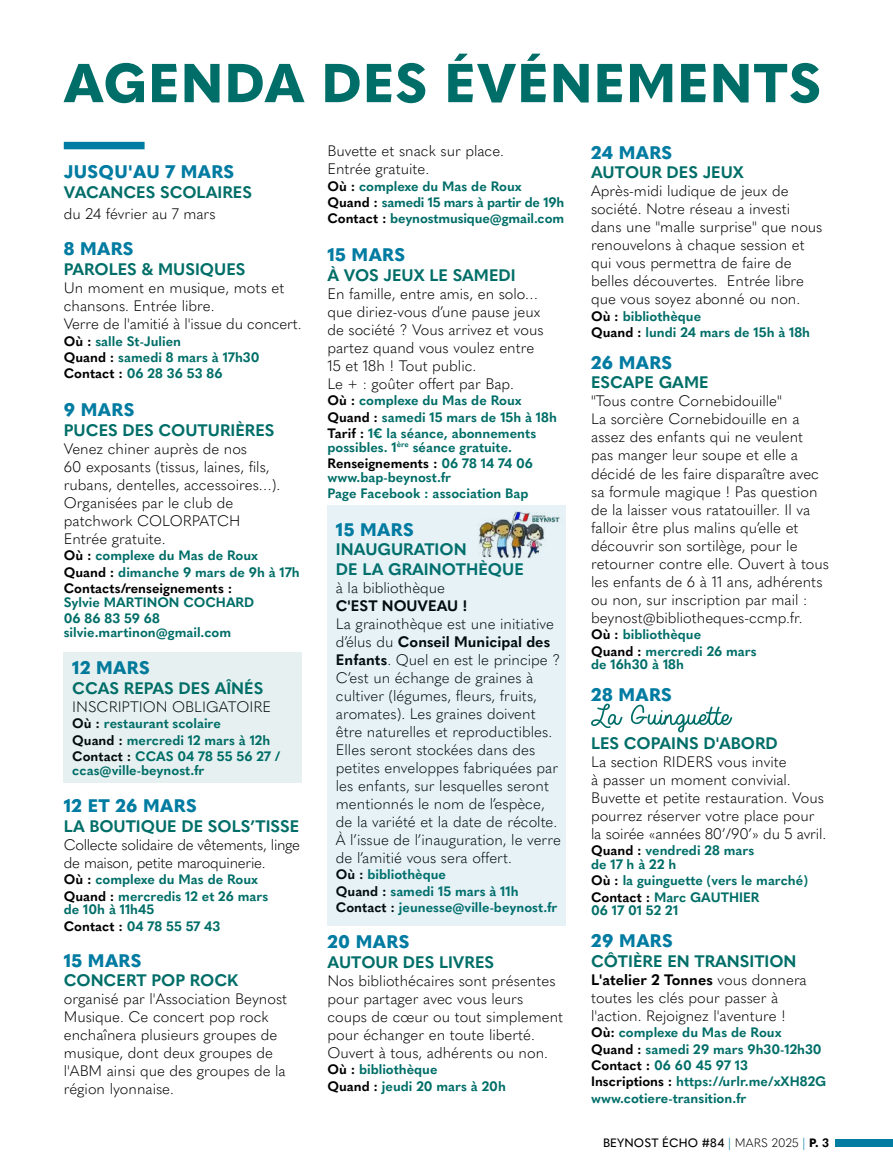
<style>
.page{position:relative;width:893px;height:1170px;background:#fff}
.page>*{position:absolute;margin:0;border:0;box-sizing:border-box;transform-origin:0 0}
.t1{font:800 54px "Quasimoda";letter-spacing:.02em;color:#006e68}
.t2{font:800 18px "Quasimoda";letter-spacing:.02em;color:#007ba1}
.t3{font:700 16.5px/19.5px "Quasimoda";color:#006e68}
.t4{font:300 15px/18px "Quasimoda";color:#000}
.t5{font:300 15px/18px "Quasimoda";letter-spacing:-.02em;color:#000}
.t6{font:700 15px "Quasimoda";color:#000}
.t7{font:700 13.5px/16.5px "Quasimoda";color:#006e68}
.t8{font:500 12px "Quasimoda";letter-spacing:.01em;color:#000}
.s1{color:#000}
.s2{font-weight:700}
.s3{font-weight:300;color:#007ba1}
.s4{font-weight:300}
.s5{font-weight:800}
</style>
<div class="page">
<div style="left:835px;top:1138px;width:58px;height:8px;background:#007ba1"></div>
<div style="left:64px;top:142px;width:81px;height:7px;background:#007ba1"></div>
<svg style="left:591px;top:703px;width:31px;height:25px"></svg>
<svg style="left:631px;top:704px;width:101px;height:28px"></svg>
<div style="left:64px;top:652px;width:238px;height:130px;background:#e6f0f0"></div>
<div style="left:327px;top:505px;width:239px;height:420px;background:#e6f2f5"></div>
<h1 class="t1" style="left:64px;top:41px;width:759px">AGENDA DES ÉVÉNEMENTS</h1>
<p class="t2" style="left:64px;top:158px;width:172px">JUSQU'AU 7 MARS</p>
<p class="t3" style="left:64px;top:181px;width:190px">VACANCES SCOLAIRES</p>
<p class="t4" style="left:64px;top:204px;width:153px">du 24 février au 7 mars</p>
<p class="t2" style="left:64px;top:235px;width:71px">8 MARS</p>
<p class="t3" style="left:64px;top:258px;width:183px">PAROLES &amp; MUSIQUES</p>
<p class="t4" style="left:64px;top:278px;width:239px">Un moment en musique, mots et chansons. Entrée libre.<br>Verre de l'amitié à l'issue du concert.</p>
<p class="t7" style="left:64px;top:331px;width:197px"><span class="s1">Où :</span> salle St-Julien<br><span class="s1">Quand :</span> samedi 8 mars à 17h30<br><span class="s1">Contact :</span> 06 28 36 53 86</p>
<p class="t2" style="left:64px;top:395px;width:72px">9 MARS</p>
<p class="t3" style="left:64px;top:418px;width:212px">PUCES DES COUTURIÈRES</p>
<p class="t4" style="left:64px;top:438px;width:218px">Venez chiner auprès de nos<br>60 exposants (tissus, laines, fils, rubans, dentelles, accessoires…).<br>Organisées par le club de patchwork COLORPATCH<br>Entrée gratuite.</p>
<p class="t7" style="left:64px;top:546px;width:238px"><span class="s1">Où :</span> complexe du Mas de Roux<br><span class="s1">Quand :</span> dimanche 9 mars de 9h à 17h<br><span class="s1">Contacts/renseignements :</span></p>
<p class="t7" style="left:64px;top:592px;width:192px">Sylvie MARTINON COCHARD<br>06 86 83 59 68</p>
<p class="t7" style="left:64px;top:622px;width:169px">silvie.martinon@gmail.com</p>
<p class="t2" style="left:72px;top:653px;width:79px">12 MARS</p>
<p class="t3" style="left:72px;top:676px;width:193px">CCAS REPAS DES AÎNÉS</p>
<p class="t4" style="left:72px;top:696px;width:200px">INSCRIPTION OBLIGATOIRE</p>
<p class="t7" style="left:72px;top:714px;width:210px"><span class="s1">Où :</span> restaurant scolaire<br><span class="s1">Quand :</span> mercredi 12 mars à 12h<br><span class="s1">Contact :</span> CCAS 04 78 55 56 27 /</p>
<p class="t7" style="left:72px;top:760px;width:134px">ccas@ville-beynost.fr</p>
<p class="t2" style="left:64px;top:791px;width:135px">12 ET 26 MARS</p>
<p class="t3" style="left:64px;top:814px;width:237px">LA BOUTIQUE DE SOLS’TISSE</p>
<p class="t5" style="left:64px;top:834px;width:238px">Collecte solidaire de vêtements, linge de maison, petite maroquinerie.</p>
<p class="t7" style="left:64px;top:870px;width:206px"><span class="s1">Où :</span> complexe du Mas de Roux<br><span class="s1">Quand :</span> mercredis 12 et 26 mars</p>
<p class="t7" style="left:64px;top:900px;width:158px">de 10h à 11h45<br><span class="s1">Contact :</span> 04 78 55 57 43</p>
<p class="t2" style="left:64px;top:946px;width:79px">15 MARS</p>
<p class="t3" style="left:64px;top:969px;width:176px">CONCERT POP ROCK</p>
<p class="t4" style="left:64px;top:988px;width:225px">organisé par l'Association Beynost<br>Musique. Ce concert pop rock enchaînera plusieurs groupes de musique, dont deux groupes de l'ABM ainsi que des groupes de la région lyonnaise.</p>
<p class="t4" style="left:327px;top:141px;width:178px">Buvette et snack sur place.<br>Entrée gratuite.</p>
<p class="t7" style="left:327px;top:176px;width:238px"><span class="s1">Où :</span> complexe du Mas de Roux<br><span class="s1">Quand :</span> samedi 15 mars à partir de 19h<br><span class="s1">Contact :</span> beynostmusique@gmail.com</p>
<p class="t2" style="left:327px;top:240px;width:79px">15 MARS</p>
<p class="t3" style="left:327px;top:264px;width:190px">À VOS JEUX LE SAMEDI</p>
<p class="t4" style="left:327px;top:283px;width:218px">En famille, entre amis, en solo… que diriez-vous d’une pause jeux de société ? Vous arrivez et vous partez quand vous voulez entre<br>15 et 18h ! Tout public.<br>Le + : goûter offert par Bap.</p>
<p class="t7" style="left:327px;top:391px;width:231px"><span class="s1">Où :</span> complexe du Mas de Roux<br><span class="s1">Quand :</span> samedi 15 mars de 15h à 18h<br><span class="s1">Tarif :</span> 1€ la séance, abonnements</p>
<p class="t7" style="left:327px;top:437px;width:207px">possibles. 1<sup>ère</sup> séance gratuite.<br><span class="s1">Renseignements :</span> 06 78 14 74 06</p>
<p class="t7" style="left:327px;top:467px;width:203px">www.bap-beynost.fr<br>Page Facebook : association Bap</p>
<p class="t2" style="left:336px;top:515px;width:79px">15 MARS</p>
<p class="t3" style="left:336px;top:538px;width:189px">INAUGURATION<br>DE LA GRAINOTHÈQUE</p>
<p class="t4" style="left:336px;top:577px;width:111px">à la bibliothèque</p>
<p class="t6" style="left:336px;top:593px;width:133px">C'EST NOUVEAU !</p>
<p class="t4" style="left:336px;top:613px;width:227px">La grainothèque est une initiative d’élus du <span class="s2">Conseil Municipal des Enfants</span>. Quel en est le principe ?<br>C’est un échange de graines à cultiver (légumes, fleurs, fruits, aromates). Les graines doivent être naturelles et reproductibles.<br>Elles seront stockées dans des petites enveloppes fabriquées par les enfants, sur lesquelles seront mentionnés le nom de l’espèce, de la variété et la date de récolte.<br>À l’issue de l’inauguration, le verre de l’amitié vous sera offert.</p>
<p class="t7" style="left:336px;top:865px;width:223px"><span class="s1">Où :</span> bibliothèque<br><span class="s1">Quand :</span> samedi 15 mars à 11h<br><span class="s1">Contact :</span> jeunesse@ville-beynost.fr</p>
<p class="t2" style="left:327px;top:927px;width:84px">20 MARS</p>
<p class="t3" style="left:327px;top:950px;width:168px">AUTOUR DES LIVRES</p>
<p class="t4" style="left:327px;top:970px;width:237px">Nos bibliothécaires sont présentes pour partager avec vous leurs coups de cœur ou tout simplement pour échanger en toute liberté.<br>Ouvert à tous, adhérents ou non.</p>
<p class="t7" style="left:327px;top:1060px;width:180px"><span class="s1">Où :</span> bibliothèque<br><span class="s1">Quand :</span> jeudi 20 mars à 20h</p>
<p class="t2" style="left:591px;top:138px;width:83px">24 MARS</p>
<p class="t3" style="left:591px;top:162px;width:154px">AUTOUR DES JEUX</p>
<p class="t4" style="left:591px;top:181px;width:233px">Après-midi ludique de jeux de société. Notre réseau a investi dans une "malle surprise" que nous renouvelons à chaque session et qui vous permettra de faire de belles découvertes. Entrée libre que vous soyez abonné ou non.</p>
<p class="t7" style="left:591px;top:307px;width:221px"><span class="s1">Où :</span> bibliothèque<br><span class="s1">Quand :</span> lundi 24 mars de 15h à 18h</p>
<p class="t2" style="left:591px;top:348px;width:83px">26 MARS</p>
<p class="t3" style="left:591px;top:371px;width:119px">ESCAPE GAME</p>
<p class="t4" style="left:591px;top:391px;width:239px">"Tous contre Cornebidouille"<br>La sorcière Cornebidouille en a assez des enfants qui ne veulent pas manger leur soupe et elle a décidé de les faire disparaître avec sa formule magique ! Pas question de la laisser vous ratatouiller. Il va falloir être plus malins qu’elle et découvrir son sortilège, pour le retourner contre elle. Ouvert à tous les enfants de 6 à 11 ans, adhérents ou non, sur inscription par mail : beynost@bibliotheques-ccmp.fr.</p>
<p class="t7" style="left:591px;top:625px;width:167px"><span class="s1">Où :</span> bibliothèque<br><span class="s1">Quand :</span> mercredi 26 mars</p>
<p class="t7" style="left:591px;top:655px;width:94px">de 16h30 à 18h</p>
<p class="t2" style="left:591px;top:680px;width:82px">28 MARS</p>
<p class="t3" style="left:591px;top:732px;width:188px">LES COPAINS D'ABORD</p>
<p class="t4" style="left:591px;top:751px;width:237px">La section RIDERS vous invite<br>à passer un moment convivial.<br>Buvette et petite restauration. Vous pourrez réserver votre place pour la soirée «années 80’/90’» du 5 avril.</p>
<p class="t7" style="left:591px;top:842px;width:165px;line-height:13.5px"><span class="s1">Quand :</span> vendredi 28 mars de 17 h à 22 h</p>
<p class="t7" style="left:591px;top:871px;width:218px"><span class="s1">Où :</span> la guinguette (vers le marché)<br><span class="s1">Contact :</span> Marc GAUTHIER</p>
<p class="t7" style="left:591px;top:901px;width:89px">06 17 01 52 21</p>
<p class="t2" style="left:591px;top:926px;width:83px">29 MARS</p>
<p class="t3" style="left:591px;top:949px;width:207px">CÔTIÈRE EN TRANSITION</p>
<p class="t4" style="left:591px;top:969px;width:217px"><span class="s2">L'atelier 2 Tonnes</span> vous donnera toutes les clés pour passer à l'action. Rejoignez l'aventure !</p>
<p class="t7" style="left:591px;top:1022px;width:237px"><span class="s1">Où:</span> complexe du Mas de Roux<br><span class="s1">Quand :</span> samedi 29 mars 9h30-12h30<br><span class="s1">Contact :</span> 06 60 45 97 13<br><span class="s1">Inscriptions :</span> https://urlr.me/xXH82G www.cotiere-transition.fr</p>
<p class="t8" style="left:603px;top:1133px;width:228px">BEYNOST ÉCHO #84 <span class="s3">|</span> <span class="s4">MARS 2025</span> <span class="s3">|</span> <span class="s5">P.</span> <span class="s2">3</span></p>
</div>
